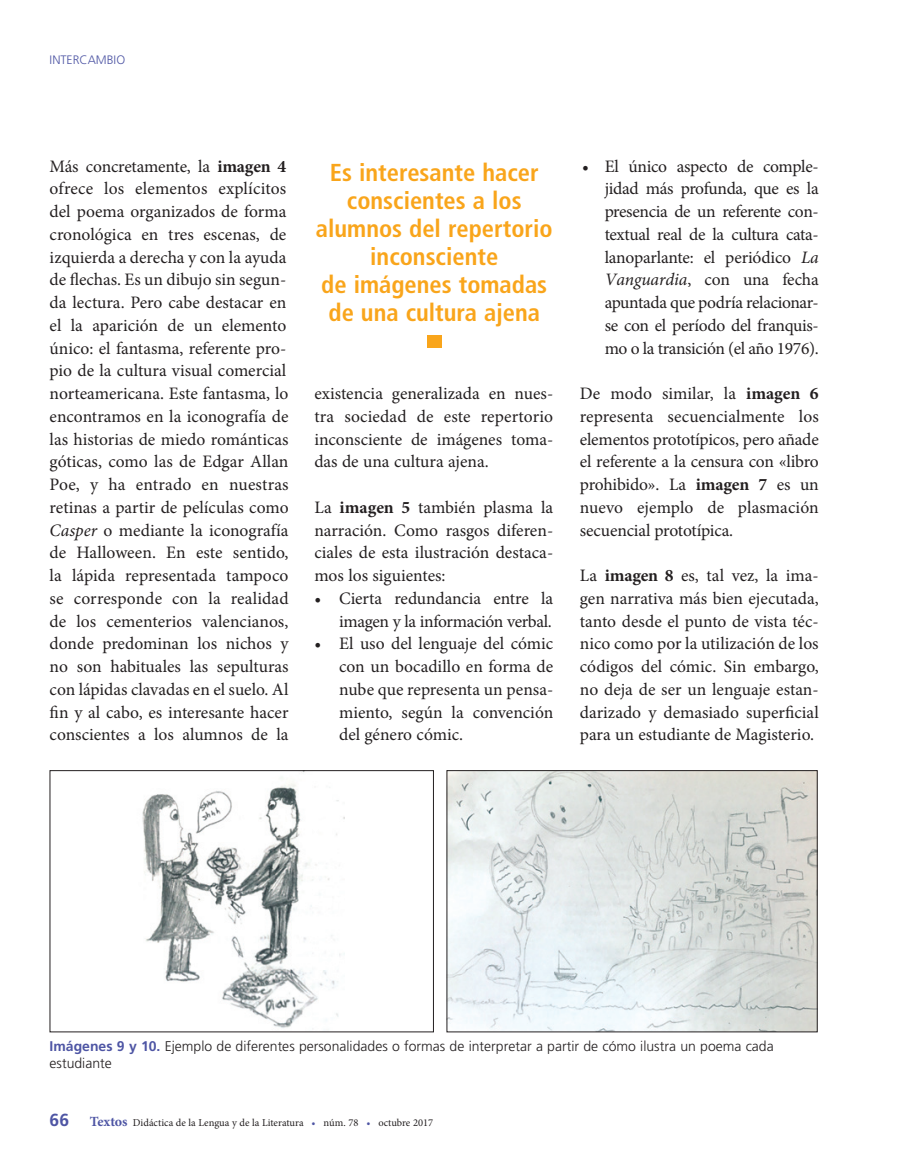
<style>
.page{position:relative;width:918px;height:1166px;background:#fff}
.page>*{position:absolute;margin:0;border:0;box-sizing:border-box;transform-origin:0 0}
.t1{font:700 condensed 42px "Minion Pro";color:#f9a51b;scale:1.2 1}
.t2{font:700 condensed 24.5px/28px "Frutiger LT Std";color:#f9a51b;text-align:center}
.t3{font:17.5px/22.8px "Minion Pro";color:#231f20;text-align:justify}
.t4{font:17.5px/22.8px "Minion Pro";letter-spacing:-.02em;color:#231f20;text-align:right}
.t5{font:300 14px/16.8px "Frutiger LT Std";color:#231f20}
.t6{font:300 12.25px "Frutiger LT Std";color:#4e55a4}
.t7{font:10.5px "Minion Pro";color:#231f20}
.s1{font-weight:700}
.s2{font-style:italic}
.s3{font-weight:700;color:#4e55a4}
.s4{font-family:"Frutiger LT Std";font-weight:700;font-size:17.5px;color:#4e55a4}
.s5{font-weight:700;font-size:14px;color:#4e55a4}
.s6{color:#4e55a4}
</style>
<div class="page">
<img style="left:142px;top:772px;width:203px;height:256px">
<div style="left:50px;top:770px;width:384px;height:262px;border:1px solid #231f20"></div>
<img style="left:448px;top:772px;width:367px;height:258px">
<div style="left:446px;top:770px;width:371px;height:262px;border:1px solid #231f20"></div>
<p class="t6" style="left:50px;top:53px;width:77px">INTERCAMBIO</p>
<p class="t3" style="left:50px;top:155px;width:240px;text-align:left">Más concretamente, la <span class="s1">imagen 4 </span>ofrece los elementos explícitos del poema organizados de forma cronológica en tres escenas, de izquierda a derecha y con la ayuda de flechas. Es un dibujo sin segun&shy;da lectura. Pero cabe destacar en el la aparición de un elemento único: el fantasma, referente pro&shy;pio de la cultura visual comercial norteamericana. Este fantasma, lo encontramos en la iconografía de las historias de miedo románticas góticas, como las de Edgar Allan<br>Poe, y ha entrado en nuestras retinas a partir de películas como<br><span class="s2">Casper</span> o mediante la iconografía de Halloween. En este sentido, la lápida representada tampoco se corresponde con la realidad de los cementerios valencianos, donde predominan los nichos y no son habituales las sepulturas con lápidas clavadas en el suelo. Al fin y al cabo, es interesante hacer conscientes a los alumnos de la</p>
<p class="t3" style="left:604px;top:155px;width:216px;text-indent:-22px">• El único aspecto de comple&shy;jidad más profunda, que es la presencia de un referente con&shy;textual real de la cultura cata&shy;lanoparlante: el periódico <span class="s2">La Vanguardia</span>, con una fecha apuntada que podría relacionar&shy;se con el período del franquis&shy;mo o la transición (el año 1976).</p>
<h2 class="t2" style="left:316px;top:158px;width:238px">Es interesante hacer conscientes a los alumnos del repertorio inconsciente<br>de imágenes tomadas de una cultura ajena</h2>
<h1 class="t1" style="left:424px;top:310px;width:19px">■</h1>
<p class="t3" style="left:314px;top:382px;width:240px">existencia generalizada en nues&shy;tra sociedad de este repertorio inconsciente de imágenes toma&shy;das de una cultura ajena.</p>
<p class="t3" style="left:314px;top:496px;width:240px">La <span class="s1">imagen 5</span> también plasma la narración. Como rasgos diferen&shy;ciales de esta ilustración destaca&shy;mos los siguientes:</p>
<p class="t4" style="left:314px;top:587px;width:240px">• Cierta redundancia entre la imagen y la información verbal.</p>
<p class="t3" style="left:339px;top:632px;width:216px;text-indent:-25px">• El uso del lenguaje del cómic con un bocadillo en forma de nube que representa un pensa&shy;miento, según la convención del género cómic.</p>
<p class="t3" style="left:580px;top:382px;width:240px">De modo similar, la <span class="s1">imagen 6 </span>representa secuencialmente los elementos prototípicos, pero añade el referente a la censura con «libro prohibido». La <span class="s1">imagen 7</span> es un nuevo ejemplo de plasmación secuencial prototípica.</p>
<p class="t3" style="left:580px;top:564px;width:240px">La <span class="s1">imagen 8</span> es, tal vez, la ima&shy;gen narrativa más bien ejecutada, tanto desde el punto de vista téc&shy;nico como por la utilización de los códigos del cómic. Sin embargo, no deja de ser un lenguaje estan&shy;darizado y demasiado superficial para un estudiante de Magisterio.</p>
<p class="t5" style="left:50px;top:1038px;width:725px"><span class="s3">Imágenes 9 y 10.</span> Ejemplo de diferentes personalidades o formas de interpretar a partir de cómo ilustra un poema cada estudiante</p>
<p class="t7" style="left:50px;top:1116px;width:385px"><span class="s4">66</span> <span class="s5">Textos</span> Didáctica de la Lengua y de la Literatura <span class="s6">•</span> núm. 78 <span class="s6">•</span> octubre 2017</p>
</div>
